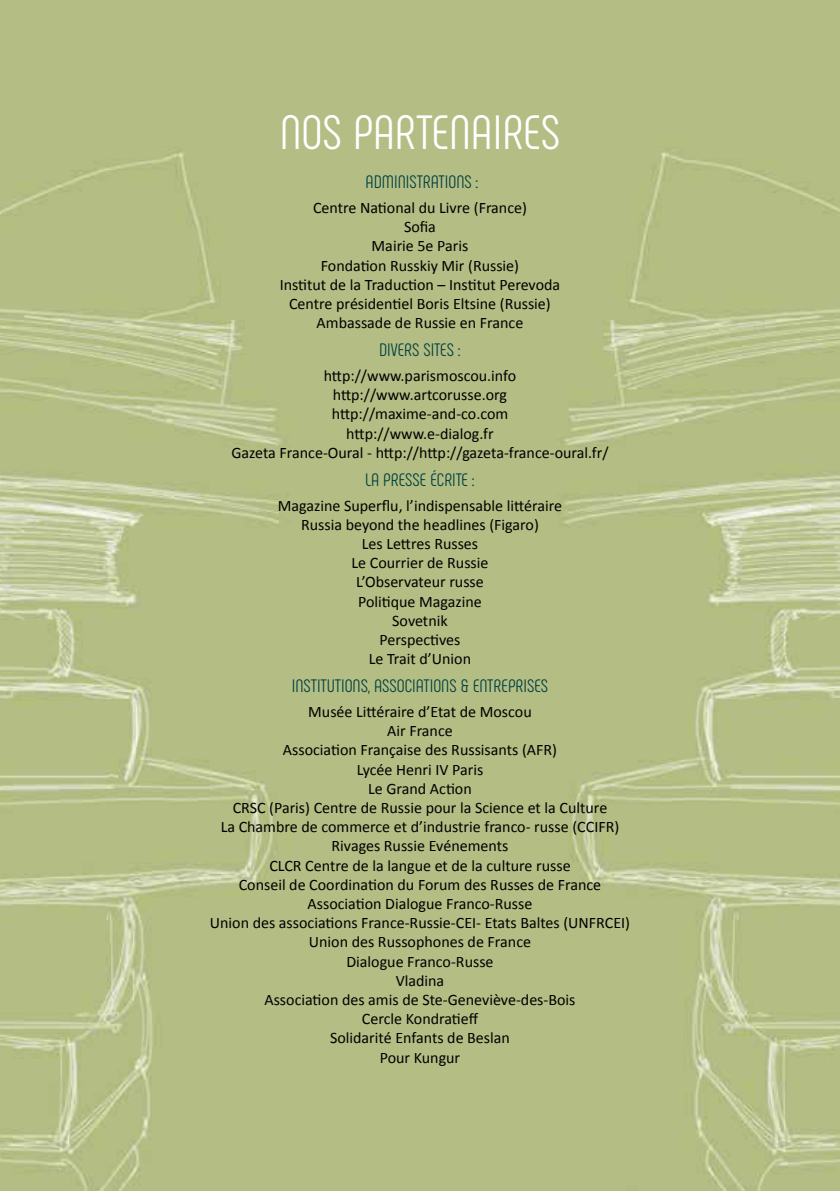
<style>
.page{position:relative;width:840px;height:1191px;background:#fff}
.page>*{position:absolute;margin:0;border:0;box-sizing:border-box;transform-origin:0 0}
.t1{font:48px "Phenomena";color:#fff}
.t2{font:18px "Phenomena";color:#004141}
.t3{font:16px/19.2px "Calibri";color:#000;text-align:center}
</style>
<div class="page">
<img style="left:403px;top:0;width:436px;height:1191px">
<img style="left:0;top:0;width:403px;height:1191px">
<h1 class="t1" style="left:279px;top:104px;width:278px">NOS PARTENAIRES</h1>
<p class="t2" style="left:365px;top:171px;width:114px">ADMINISTRATIONS :</p>
<p class="t3" style="left:279px;top:198px;width:282px">Centre National du Livre (France)<br>Sofia<br>Mairie 5e Paris<br>Fondation Russkiy Mir (Russie)<br>Institut de la Traduction – Institut Perevoda<br>Centre présidentiel Boris Eltsine (Russie)<br>Ambassade de Russie en France</p>
<p class="t2" style="left:379px;top:339px;width:83px">DIVERS SITES :</p>
<p class="t3" style="left:231px;top:366px;width:378px">http://www.parismoscou.info<br>http://www.artcorusse.org<br>http://maxime-and-co.com<br>http://www.e-dialog.fr<br>Gazeta France-Oural - http://http://gazeta-france-oural.fr/</p>
<p class="t2" style="left:365px;top:469px;width:111px">LA PRESSE ÉCRITE :</p>
<p class="t3" style="left:277px;top:496px;width:286px">Magazine Superflu, l’indispensable littéraire<br>Russia beyond the headlines (Figaro)<br>Les Lettres Russes<br>Le Courrier de Russie<br>L’Observateur russe<br>Politique Magazine<br>Sovetnik<br>Perspectives<br>Le Trait d’Union</p>
<p class="t2" style="left:291px;top:675px;width:256px">INSTITUTIONS, ASSOCIATIONS &amp; ENTREPRISES</p>
<p class="t3" style="left:210px;top:702px;width:421px">Musée Littéraire d’Etat de Moscou<br>Air France<br>Association Française des Russisants (AFR)<br>Lycée Henri IV Paris<br>Le Grand Action<br>CRSC (Paris) Centre de Russie pour la Science et la Culture<br>La Chambre de commerce et d’industrie franco- russe (CCIFR)<br>Rivages Russie Evénements<br>CLCR Centre de la langue et de la culture russe<br>Conseil de Coordination du Forum des Russes de France Association Dialogue Franco-Russe<br>Union des associations France-Russie-CEI- Etats Baltes (UNFRCEI)<br>Union des Russophones de France<br>Dialogue Franco-Russe<br>Vladina<br>Association des amis de Ste-Geneviève-des-Bois<br>Cercle Kondratieff<br>Solidarité Enfants de Beslan<br>Pour Kungur</p>
</div>
